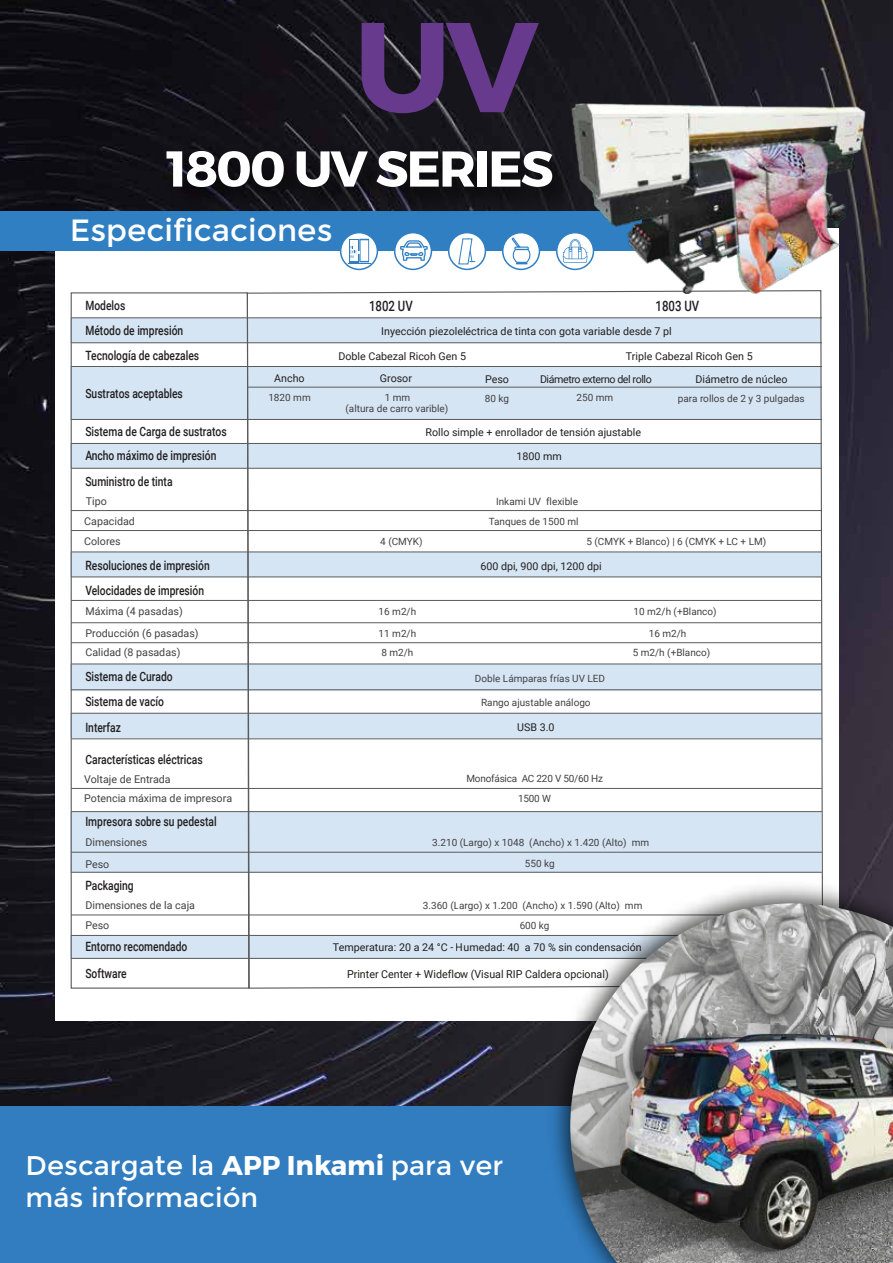
<style>
.page{position:relative;width:893px;height:1263px;background:#fff}
.page>*{position:absolute;margin:0;border:0;box-sizing:border-box;transform-origin:0 0}
.t1{font:700 127.5px "Montserrat";color:#673a8e}
.t2{font:700 50.25px "Montserrat";letter-spacing:-.04em;color:#fff}
.t3{font:30.75px "Montserrat";color:#fff}
.t4{font:27px/32px "Montserrat";color:#fff}
.t5{font:500 14.25px "Roboto";color:#221f20;scale:.8 1}
.t6{font:500 12.9px/24.9px "Roboto";color:#221f20;scale:.8 1}
.t7{font:10.95px "Roboto";color:#1d1d1b}
.t8{font:10.65px "Roboto";color:#221f20}
.t9{font:10.65px/18.5px "Roboto";color:#414042}
.t10{font:10.65px "Roboto";letter-spacing:-.04em;color:#221f20}
.t11{font:10.05px/11.4px "Roboto";color:#414042;text-align:center}
.t12{font:10.05px/20.4px "Roboto";letter-spacing:-.02em;color:#414042;text-align:center}
.s1{font-weight:700}
</style>
<div class="page">
<img style="left:0;top:0;width:893px;height:1106px">
<div style="left:55px;top:228px;width:783px;height:792px;background:#fff"></div>
<div style="left:0;top:1106px;width:893px;height:157px;background:#317dc0"></div>
<div style="left:0;top:212px;width:642px;height:39px;background:#307fc2"></div>
<img style="left:153px;top:130px;width:415px;height:82px">
<svg style="left:70px;top:292px;width:176px;height:697px"></svg>
<svg style="left:246px;top:291px;width:577px;height:698px"></svg>
<hr style="left:71px;top:738px;width:751px;height:1px;background:#595a5c">
<hr style="left:71px;top:689px;width:751px;height:1px;background:#595a5c">
<hr style="left:71px;top:622px;width:751px;height:1px;background:#595a5c">
<hr style="left:71px;top:852px;width:751px;height:1px;background:#595a5c">
<hr style="left:71px;top:788px;width:751px;height:1px;background:#595a5c">
<hr style="left:71px;top:642px;width:751px;height:1px;background:#595a5c">
<hr style="left:71px;top:510px;width:751px;height:1px;background:#595a5c">
<hr style="left:71px;top:530px;width:751px;height:1px;background:#595a5c">
<hr style="left:71px;top:915px;width:751px;height:1px;background:#595a5c">
<hr style="left:71px;top:664px;width:751px;height:1px;background:#595a5c">
<hr style="left:71px;top:713px;width:751px;height:1px;background:#595a5c">
<hr style="left:71px;top:958px;width:751px;height:1px;background:#595a5c">
<hr style="left:71px;top:811px;width:751px;height:1px;background:#595a5c">
<hr style="left:71px;top:872px;width:751px;height:1px;background:#595a5c">
<hr style="left:71px;top:935px;width:751px;height:1px;background:#595a5c">
<hr style="left:71px;top:576px;width:751px;height:1px;background:#595a5c">
<hr style="left:71px;top:552px;width:751px;height:1px;background:#595a5c">
<hr style="left:71px;top:468px;width:751px;height:1px;background:#595a5c">
<hr style="left:71px;top:419px;width:751px;height:1px;background:#595a5c">
<hr style="left:247px;top:387px;width:575px;height:1px;background:#595a5c">
<hr style="left:71px;top:342px;width:751px;height:1px;background:#595a5c">
<hr style="left:71px;top:317px;width:751px;height:1px;background:#595a5c">
<hr style="left:71px;top:366px;width:751px;height:1px;background:#595a5c">
<hr style="left:71px;top:443px;width:751px;height:1px;background:#595a5c">
<hr style="left:71px;top:600px;width:751px;height:1px;background:#595a5c">
<div style="left:395px;top:233px;width:36px;height:36px;background:#fff;border-radius:50%"></div>
<div style="left:394px;top:232px;width:38px;height:38px;border:2px solid #307fc2;border-radius:50%"></div>
<svg style="left:399px;top:240px;width:29px;height:21px"></svg>
<div style="left:503px;top:233px;width:36px;height:36px;background:#fff;border-radius:50%"></div>
<div style="left:502px;top:232px;width:38px;height:38px;border:2px solid #307fc2;border-radius:50%"></div>
<svg style="left:511px;top:237px;width:20px;height:28px"></svg>
<svg style="left:557px;top:233px;width:36px;height:36px"></svg>
<div style="left:556px;top:232px;width:38px;height:38px;border:2px solid #307fc2;border-radius:50%"></div>
<svg style="left:563px;top:239px;width:5px;height:24px"></svg>
<div style="left:341px;top:233px;width:36px;height:36px;background:#fff;border-radius:50%"></div>
<div style="left:340px;top:232px;width:38px;height:38px;border:2px solid #307fc2;border-radius:50%"></div>
<svg style="left:348px;top:239px;width:22px;height:25px"></svg>
<div style="left:449px;top:233px;width:36px;height:36px;background:#fff;border-radius:50%"></div>
<div style="left:448px;top:232px;width:38px;height:38px;border:2px solid #307fc2;border-radius:50%"></div>
<svg style="left:458px;top:238px;width:18px;height:27px"></svg>
<img style="left:568px;top:103px;width:300px;height:191px">
<img style="left:456px;top:847px;width:437px;height:361px">
<img style="left:570px;top:903px;width:323px;height:360px">
<img style="left:621px;top:1034px;width:272px;height:216px">
<h1 class="t1" style="left:354px;top:-12px;width:186px">UV</h1>
<h2 class="t2" style="left:166px;top:138px;width:389px">1800 UV SERIES</h2>
<h3 class="t3" style="left:70px;top:212px;width:264px">Especificaciones</h3>
<p class="t6" style="left:85px;top:292px;width:144px">Modelos<br>Método de impresión<br>Tecnología de cabezales</p>
<p class="t6" style="left:85px;top:380px;width:123px">Sustratos aceptables</p>
<p class="t6" style="left:85px;top:418px;width:178px">Sistema de Carga de sustratos<br>Ancho máximo de impresión<br>Suministro de tinta</p>
<p class="t8" style="left:274px;top:371px;width:32px">Ancho</p>
<p class="t11" style="left:268px;top:391px;width:44px">1820 mm</p>
<h3 class="t5" style="left:369px;top:295px;width:56px">1802 UV</h3>
<h3 class="t5" style="left:656px;top:295px;width:56px">1803 UV</h3>
<p class="t8" style="left:381px;top:324px;width:292px">Inyección piezoleléctrica de tinta con gota variable desde 7 pl</p>
<p class="t8" style="left:338px;top:349px;width:129px">Doble Cabezal Ricoh Gen 5</p>
<p class="t8" style="left:626px;top:349px;width:128px">Triple Cabezal Ricoh Gen 5</p>
<p class="t8" style="left:380px;top:371px;width:34px">Grosor</p>
<p class="t11" style="left:345px;top:391px;width:104px">1 mm<br>(altura de carro varible)</p>
<p class="t8" style="left:485px;top:372px;width:25px">Peso</p>
<p class="t11" style="left:485px;top:392px;width:26px">80 kg</p>
<p class="t10" style="left:540px;top:372px;width:113px">Diámetro externo del rollo</p>
<p class="t11" style="left:576px;top:392px;width:38px">250 mm</p>
<p class="t8" style="left:695px;top:372px;width:94px">Diámetro de núcleo</p>
<p class="t11" style="left:678px;top:392px;width:128px">para rollos de 2 y 3 pulgadas</p>
<p class="t8" style="left:425px;top:425px;width:217px">Rollo simple + enrollador de tensión ajustable</p>
<p class="t8" style="left:516px;top:448px;width:47px">1800 mm</p>
<p class="t9" style="left:86px;top:492px;width:23px">Tipo</p>
<p class="t11" style="left:496px;top:496px;width:83px">Inkami UV flexible</p>
<p class="t9" style="left:84px;top:512px;width:52px">Capacidad</p>
<p class="t11" style="left:489px;top:515px;width:91px">Tanques de 1500 ml</p>
<p class="t9" style="left:84px;top:531px;width:38px">Colores</p>
<p class="t11" style="left:380px;top:535px;width:44px">4 (CMYK)</p>
<p class="t11" style="left:586px;top:535px;width:181px">5 (CMYK + Blanco) | 6 (CMYK + LC + LM)</p>
<p class="t8" style="left:480px;top:559px;width:123px">600 dpi, 900 dpi, 1200 dpi</p>
<p class="t6" style="left:85px;top:552px;width:157px;line-height:25.3px">Resoluciones de impresión<br>Velocidades de impresión</p>
<p class="t9" style="left:85px;top:601px;width:99px">Máxima (4 pasadas)</p>
<p class="t11" style="left:379px;top:605px;width:39px">16 m2/h</p>
<p class="t11" style="left:633px;top:605px;width:85px">10 m2/h (+Blanco)</p>
<p class="t11" style="left:633px;top:646px;width:79px">5 m2/h (+Blanco)</p>
<p class="t11" style="left:475px;top:672px;width:132px">Doble Lámparas frías UV LED</p>
<p class="t9" style="left:85px;top:624px;width:115px">Producción (6 pasadas)<br>Calidad (8 pasadas)</p>
<p class="t11" style="left:379px;top:624px;width:39px;line-height:18.5px;text-align:left">11 m2/h<br>8 m2/h</p>
<p class="t11" style="left:649px;top:628px;width:39px">16 m2/h</p>
<p class="t6" style="left:85px;top:664px;width:111px;line-height:24.5px">Sistema de Curado<br>Sistema de vacío</p>
<p class="t6" style="left:85px;top:714px;width:46px">Interfaz</p>
<p class="t6" style="left:85px;top:746px;width:148px">Características eléctricas</p>
<p class="t11" style="left:481px;top:696px;width:111px">Rango ajustable análogo</p>
<p class="t8" style="left:517px;top:720px;width:39px">USB 3.0</p>
<p class="t9" style="left:84px;top:769px;width:149px;line-height:19.5px">Voltaje de Entrada<br>Potencia máxima de impresora</p>
<p class="t12" style="left:466px;top:768px;width:138px">Monofásica AC 220 V 50/60 Hz<br>1500 W</p>
<p class="t6" style="left:85px;top:808px;width:166px">Impresora sobre su pedestal</p>
<p class="t9" style="left:85px;top:831px;width:63px;line-height:21.8px">Dimensiones<br>Peso</p>
<p class="t6" style="left:85px;top:872px;width:62px">Packaging</p>
<p class="t9" style="left:85px;top:896px;width:111px">Dimensiones de la caja</p>
<p class="t9" style="left:85px;top:915px;width:25px">Peso</p>
<p class="t6" style="left:85px;top:932px;width:129px;line-height:27px">Entorno recomendado<br>Software</p>
<p class="t11" style="left:432px;top:832px;width:218px;line-height:20.4px">3.210 (Largo) x 1048 (Ancho) x 1.420 (Alto) mm<br>550 kg</p>
<p class="t11" style="left:423px;top:895px;width:221px;line-height:19.5px">3.360 (Largo) x 1.200 (Ancho) x 1.590 (Alto) mm<br>600 kg</p>
<p class="t8" style="left:333px;top:939px;width:310px">Temperatura: 20 a 24 °C - Humedad: 40 a 70 % sin condensación</p>
<p class="t7" style="left:347px;top:966px;width:263px">Printer Center + Wideflow (Visual RIP Caldera opcional)</p>
<h3 class="t4" style="left:26px;top:1150px;width:479px">Descargate la <span class="s1">APP Inkami</span> para ver más información</h3>
</div>
